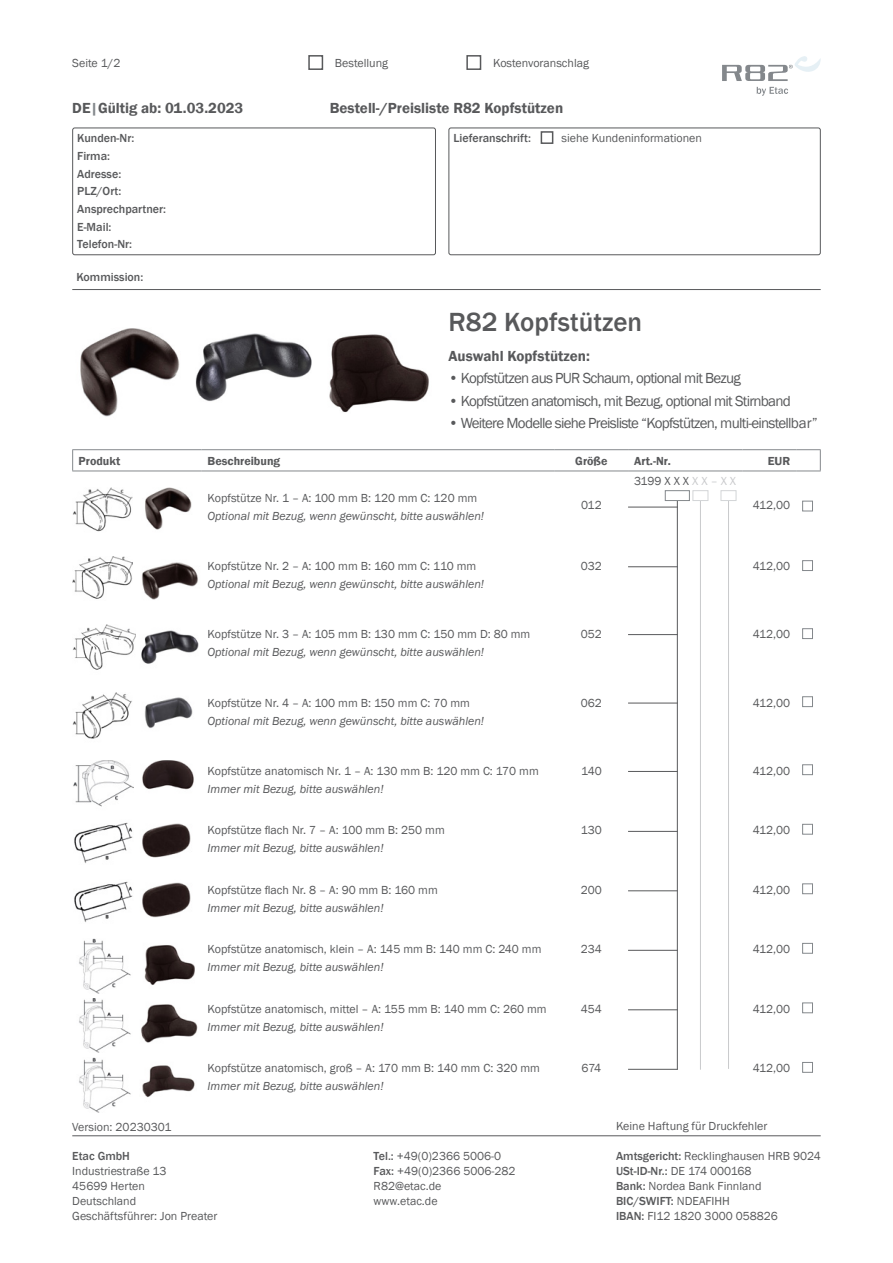
<style>
.page{position:relative;width:893px;height:1263px;background:#fff}
.page>*{position:absolute;margin:0;border:0;box-sizing:border-box;transform-origin:0 0}
.t1{font:500 27px "Franklin Gothic";color:#58595b}
.t2{font:15px "Franklin Gothic";letter-spacing:-.05em;color:#58595b}
.t3{font:600 15px "Franklin Gothic";color:#58595b}
.t4{font:12px/15px "Franklin Gothic";color:#58595b}
.t5{font:italic 12px "Franklin Gothic";color:#58595b}
.t6{font:500 12px/17.7px "Franklin Gothic";color:#58595b}
.t7{font:600 12px "Franklin Gothic";color:#58595b}
.s1{color:#84888c}
.s2{color:#c9cacc}
.s3{font-weight:500}
</style>
<div class="page">
<svg style="left:722px;top:56px;width:99px;height:25px"></svg>
<svg style="left:757px;top:87px;width:31px;height:9px"></svg>
<hr style="left:72px;top:449px;width:130px;height:1px;background:#84888c">
<svg style="left:72px;top:450px;width:1px;height:21px"></svg>
<hr style="left:202px;top:449px;width:353px;height:1px;background:#84888c">
<hr style="left:555px;top:449px;width:73px;height:1px;background:#84888c">
<hr style="left:628px;top:449px;width:114px;height:1px;background:#84888c">
<hr style="left:742px;top:449px;width:54px;height:1px;background:#84888c">
<hr style="left:72px;top:471px;width:130px;height:1px;background:#84888c">
<hr style="left:202px;top:471px;width:353px;height:1px;background:#84888c">
<hr style="left:555px;top:471px;width:73px;height:1px;background:#84888c">
<hr style="left:628px;top:471px;width:114px;height:1px;background:#84888c">
<hr style="left:742px;top:471px;width:54px;height:1px;background:#84888c">
<svg style="left:796px;top:449px;width:25px;height:23px"></svg>
<img style="left:73px;top:488px;width:59px;height:44px">
<img style="left:145px;top:488px;width:47px;height:42px">
<div style="left:802px;top:501px;width:11px;height:10px;border:1px solid #84888c"></div>
<img style="left:73px;top:556px;width:59px;height:43px">
<img style="left:142px;top:562px;width:56px;height:38px">
<div style="left:802px;top:560px;width:11px;height:11px;border:1px solid #84888c"></div>
<img style="left:73px;top:624px;width:126px;height:46px">
<div style="left:802px;top:628px;width:11px;height:11px;border:1px solid #84888c"></div>
<img style="left:73px;top:692px;width:59px;height:47px">
<img style="left:145px;top:697px;width:48px;height:31px">
<div style="left:802px;top:696px;width:11px;height:11px;border:1px solid #84888c"></div>
<img style="left:73px;top:760px;width:60px;height:47px">
<img style="left:142px;top:760px;width:52px;height:30px">
<div style="left:802px;top:764px;width:11px;height:11px;border:1px solid #84888c"></div>
<img style="left:74px;top:822px;width:59px;height:41px">
<img style="left:142px;top:823px;width:49px;height:35px">
<div style="left:802px;top:824px;width:11px;height:10px;border:1px solid #84888c"></div>
<img style="left:74px;top:881px;width:59px;height:41px">
<img style="left:142px;top:882px;width:49px;height:36px">
<div style="left:802px;top:883px;width:11px;height:11px;border:1px solid #84888c"></div>
<img style="left:79px;top:939px;width:52px;height:54px">
<img style="left:144px;top:945px;width:51px;height:40px">
<div style="left:802px;top:943px;width:11px;height:11px;border:1px solid #84888c"></div>
<img style="left:79px;top:998px;width:52px;height:55px">
<img style="left:141px;top:1004px;width:57px;height:39px">
<div style="left:802px;top:1002px;width:11px;height:11px;border:1px solid #84888c"></div>
<img style="left:79px;top:1058px;width:52px;height:54px">
<img style="left:142px;top:1065px;width:53px;height:32px">
<div style="left:802px;top:1062px;width:11px;height:11px;border:1px solid #84888c"></div>
<hr style="left:728px;top:501px;width:1px;height:568px;background:#c9cacc">
<hr style="left:700px;top:501px;width:1px;height:569px;background:#c9cacc">
<hr style="left:677px;top:501px;width:1px;height:569px;background:#58595b">
<hr style="left:628px;top:507px;width:50px;height:1px;background:#58595b">
<hr style="left:628px;top:566px;width:50px;height:1px;background:#58595b">
<hr style="left:628px;top:634px;width:50px;height:1px;background:#58595b">
<hr style="left:628px;top:703px;width:50px;height:1px;background:#58595b">
<hr style="left:628px;top:771px;width:50px;height:1px;background:#58595b">
<hr style="left:628px;top:831px;width:50px;height:1px;background:#58595b">
<hr style="left:628px;top:890px;width:50px;height:1px;background:#58595b">
<hr style="left:628px;top:950px;width:50px;height:1px;background:#58595b">
<hr style="left:628px;top:1009px;width:50px;height:1px;background:#58595b">
<hr style="left:628px;top:1069px;width:50px;height:1px;background:#58595b">
<div style="left:665px;top:490px;width:25px;height:11px;border:1px solid #84888c"></div>
<div style="left:692px;top:490px;width:16px;height:11px;border:1px solid #d3d5d7"></div>
<div style="left:721px;top:490px;width:15px;height:11px;border:1px solid #d3d5d7"></div>
<div style="left:72px;top:128px;width:364px;height:127px;border:1px solid #58595b;border-radius:2px"></div>
<div style="left:448px;top:128px;width:373px;height:127px;border:1px solid #58595b;border-radius:2px"></div>
<hr style="left:72px;top:289px;width:749px;height:1px;background:#58595b">
<div style="left:541px;top:131px;width:12px;height:13px;border:2px solid #58595b"></div>
<img style="left:80px;top:328px;width:100px;height:89px">
<img style="left:195px;top:333px;width:117px;height:68px">
<img style="left:329px;top:334px;width:100px;height:79px">
<div style="left:308px;top:55px;width:15px;height:15px;border:2px solid #58595b"></div>
<div style="left:466px;top:55px;width:15px;height:15px;border:2px solid #58595b"></div>
<hr style="left:72px;top:1135px;width:749px;height:1px;background:#58595b">
<p class="t4" style="left:72px;top:55px;width:50px">Seite 1/2</p>
<p class="t4" style="left:335px;top:55px;width:55px">Bestellung</p>
<p class="t4" style="left:493px;top:55px;width:97px">Kostenvoranschlag</p>
<p class="t3" style="left:72px;top:99px;width:173px">DE<span class="s1">|</span>Gültig ab: 01.03.2023</p>
<p class="t3" style="left:330px;top:99px;width:235px">Bestell-/Preisliste R82 Kopfstützen</p>
<p class="t6" style="left:77px;top:130px;width:90px">Kunden-Nr:<br>Firma:<br>Adresse:<br>PLZ/Ort:<br>Ansprechpartner:<br>E-Mail:<br>Telefon-Nr:</p>
<p class="t6" style="left:453px;top:130px;width:79px">Lieferanschrift:</p>
<p class="t4" style="left:561px;top:131px;width:142px">siehe Kundeninformationen</p>
<p class="t6" style="left:77px;top:268px;width:68px">Kommission:</p>
<h1 class="t1" style="left:448px;top:305px;width:195px">R82 Kopfstützen</h1>
<p class="t3" style="left:448px;top:346px;width:143px">Auswahl Kopfstützen:</p>
<p class="t2" style="left:448px;top:369px;width:294px">• Kopfstützen aus PUR Schaum, optional mit Bezug</p>
<p class="t2" style="left:448px;top:391px;width:344px">• Kopfstützen anatomisch, mit Bezug, optional mit Stirnband</p>
<p class="t2" style="left:448px;top:414px;width:371px">• Weitere Modelle siehe Preisliste “Kopfstützen, multi-einstellbar”</p>
<p class="t7" style="left:79px;top:453px;width:43px">Produkt</p>
<p class="t7" style="left:208px;top:453px;width:74px">Beschreibung</p>
<p class="t7" style="left:575px;top:453px;width:34px">Größe</p>
<p class="t7" style="left:634px;top:453px;width:38px">Art.-Nr.</p>
<p class="t7" style="left:768px;top:453px;width:24px">EUR</p>
<p class="t4" style="left:634px;top:474px;width:104px">3199 X X X <span class="s2">X X – X X</span></p>
<p class="t4" style="left:208px;top:491px;width:271px">Kopfstütze Nr. 1 – A: 100 mm B: 120 mm C: 120 mm</p>
<p class="t5" style="left:208px;top:509px;width:278px">Optional mit Bezug, wenn gewünscht, bitte auswählen!</p>
<p class="t4" style="left:581px;top:498px;width:22px">012</p>
<p class="t4" style="left:753px;top:498px;width:39px">412,00</p>
<p class="t4" style="left:208px;top:559px;width:270px">Kopfstütze Nr. 2 – A: 100 mm B: 160 mm C: 110 mm</p>
<p class="t5" style="left:208px;top:577px;width:278px">Optional mit Bezug, wenn gewünscht, bitte auswählen!</p>
<p class="t4" style="left:581px;top:559px;width:23px">032</p>
<p class="t4" style="left:753px;top:559px;width:39px">412,00</p>
<p class="t4" style="left:208px;top:627px;width:324px">Kopfstütze Nr. 3 – A: 105 mm B: 130 mm C: 150 mm D: 80 mm</p>
<p class="t5" style="left:208px;top:645px;width:278px">Optional mit Bezug, wenn gewünscht, bitte auswählen!</p>
<p class="t4" style="left:581px;top:627px;width:23px">052</p>
<p class="t4" style="left:753px;top:627px;width:39px">412,00</p>
<p class="t4" style="left:208px;top:695px;width:264px">Kopfstütze Nr. 4 – A: 100 mm B: 150 mm C: 70 mm</p>
<p class="t5" style="left:208px;top:713px;width:278px">Optional mit Bezug, wenn gewünscht, bitte auswählen!</p>
<p class="t4" style="left:581px;top:695px;width:23px">062</p>
<p class="t4" style="left:753px;top:695px;width:39px">412,00</p>
<p class="t4" style="left:208px;top:763px;width:333px">Kopfstütze anatomisch Nr. 1 – A: 130 mm B: 120 mm C: 170 mm</p>
<p class="t5" style="left:208px;top:781px;width:178px">Immer mit Bezug, bitte auswählen!</p>
<p class="t4" style="left:581px;top:763px;width:22px">140</p>
<p class="t4" style="left:753px;top:763px;width:39px">412,00</p>
<p class="t4" style="left:208px;top:823px;width:239px">Kopfstütze flach Nr. 7 – A: 100 mm B: 250 mm</p>
<p class="t5" style="left:208px;top:840px;width:178px">Immer mit Bezug, bitte auswählen!</p>
<p class="t4" style="left:581px;top:823px;width:23px">130</p>
<p class="t4" style="left:753px;top:823px;width:39px">412,00</p>
<p class="t4" style="left:208px;top:882px;width:232px">Kopfstütze flach Nr. 8 – A: 90 mm B: 160 mm</p>
<p class="t5" style="left:208px;top:900px;width:178px">Immer mit Bezug, bitte auswählen!</p>
<p class="t4" style="left:581px;top:882px;width:23px">200</p>
<p class="t4" style="left:753px;top:882px;width:39px">412,00</p>
<p class="t4" style="left:208px;top:942px;width:335px">Kopfstütze anatomisch, klein – A: 145 mm B: 140 mm C: 240 mm</p>
<p class="t5" style="left:208px;top:960px;width:178px">Immer mit Bezug, bitte auswählen!</p>
<p class="t4" style="left:581px;top:942px;width:23px">234</p>
<p class="t4" style="left:753px;top:942px;width:39px">412,00</p>
<p class="t4" style="left:208px;top:1001px;width:341px">Kopfstütze anatomisch, mittel – A: 155 mm B: 140 mm C: 260 mm</p>
<p class="t5" style="left:208px;top:1019px;width:178px">Immer mit Bezug, bitte auswählen!</p>
<p class="t4" style="left:581px;top:1001px;width:23px">454</p>
<p class="t4" style="left:753px;top:1001px;width:39px">412,00</p>
<p class="t4" style="left:208px;top:1061px;width:334px">Kopfstütze anatomisch, groß – A: 170 mm B: 140 mm C: 320 mm</p>
<p class="t5" style="left:208px;top:1079px;width:178px">Immer mit Bezug, bitte auswählen!</p>
<p class="t4" style="left:581px;top:1061px;width:21px">674</p>
<p class="t4" style="left:753px;top:1061px;width:39px">412,00</p>
<p class="t4" style="left:72px;top:1120px;width:101px">Version: 20230301</p>
<p class="t6" style="left:72px;top:1148px;width:59px">Etac GmbH</p>
<p class="t4" style="left:72px;top:1164px;width:147px">Industriestraße 13<br>45699 Herten<br>Deutschland<br>Geschäftsführer: Jon Preater</p>
<p class="t4" style="left:616px;top:1118px;width:153px">Keine Haftung für Druckfehler</p>
<p class="t4" style="left:374px;top:1149px;width:143px"><span class="s3">Tel.:</span> +49(0)2366 5006-0<br><span class="s3">Fax:</span> +49(0)2366 5006-282<br>R82@etac.de<br>www.etac.de</p>
<p class="t4" style="left:616px;top:1149px;width:206px"><span class="s3">Amtsgericht:</span> Recklinghausen HRB 9024<br><span class="s3">USt-ID-Nr.:</span> DE 174 000168<br><span class="s3">Bank:</span> Nordea Bank Finnland<br><span class="s3">BIC/SWIFT:</span> NDEAFIHH<br><span class="s3">IBAN:</span> FI12 1820 3000 058826</p>
</div>
